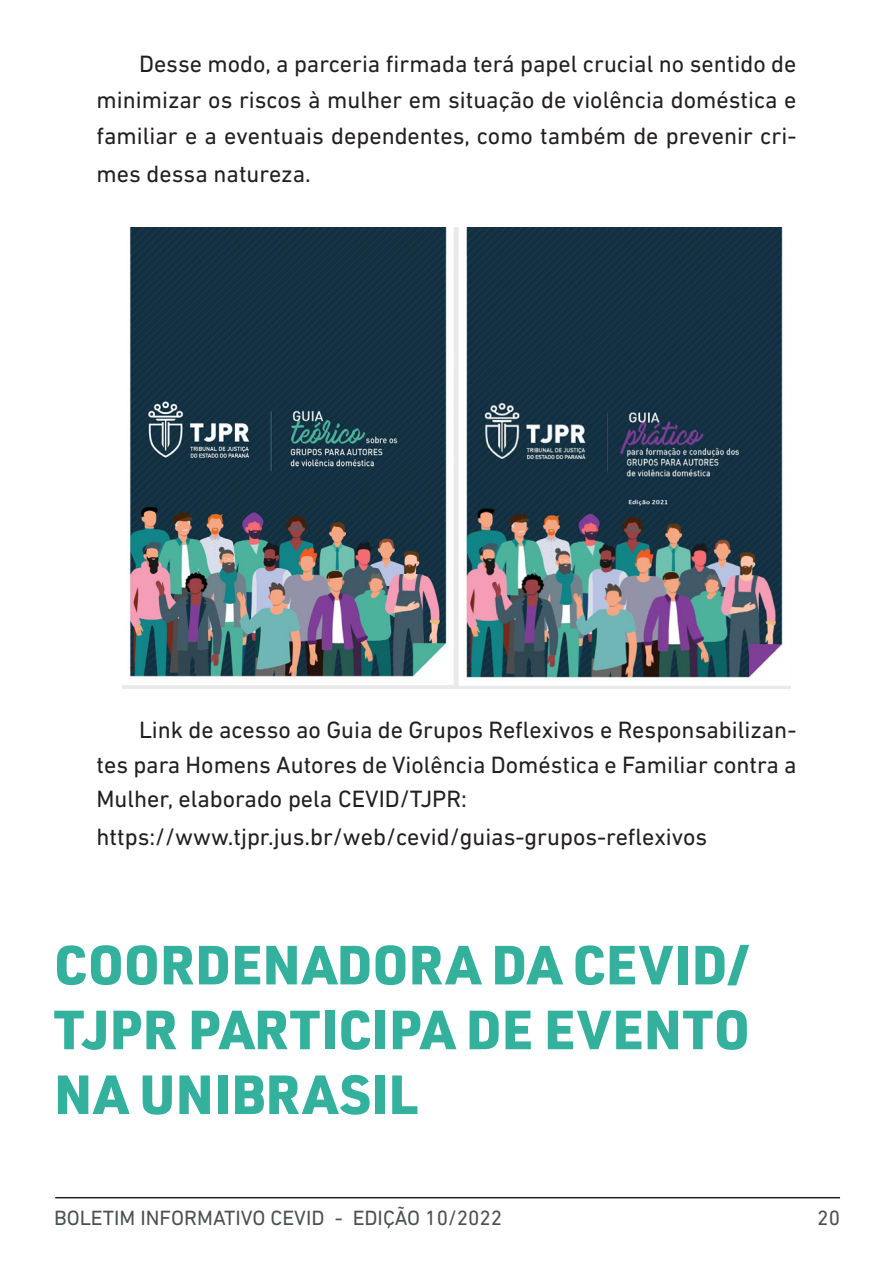
<style>
.page{position:relative;width:893px;height:1263px;background:#fff}
.page>*{position:absolute;margin:0;border:0;box-sizing:border-box;transform-origin:0 0}
.titulo{font:900 54px/64.8px "URWDIN";color:#33b19d;text-align:justify}
.texto{font:24px/36.5px "DIN Next LT Pro";color:#231f20;text-align:justify}
.t1{font:21px "DIN Next LT Pro";color:#4a524e}
</style>
<div class="page">
<hr style="left:55px;top:1197px;width:785px;height:1px;background:#231f20">
<img style="left:122px;top:227px;width:669px;height:462px">
<p class="texto" style="left:97px;top:45px;width:701px;text-indent:43px">Desse modo, a parceria firmada terá papel crucial no sentido de minimizar os riscos à mulher em situação de violência doméstica e familiar e a eventuais dependentes, como também de prevenir cri&shy;mes dessa natureza.</p>
<p class="texto" style="left:97px;top:712px;width:701px;line-height:34.5px;text-indent:43px">Link de acesso ao Guia de Grupos Reflexivos e Responsabilizan&shy;tes para Homens Autores de Violência Doméstica e Familiar contra a Mulher, elaborado pela CEVID/TJPR:</p>
<p class="texto" style="left:97px;top:818px;width:612px">https://www.tjpr.jus.br/web/cevid/guias-grupos-reflexivos</p>
<p class="titulo" style="left:54px;top:930px;width:697px">COORDENADORA DA CEVID/ TJPR PARTICIPA DE EVENTO NA UNIBRASIL</p>
<p class="t1" style="left:54px;top:1205px;width:450px">BOLETIM INFORMATIVO CEVID - EDIÇÃO 10/2022</p>
<p class="t1" style="left:817px;top:1205px;width:24px">20</p>
</div>
